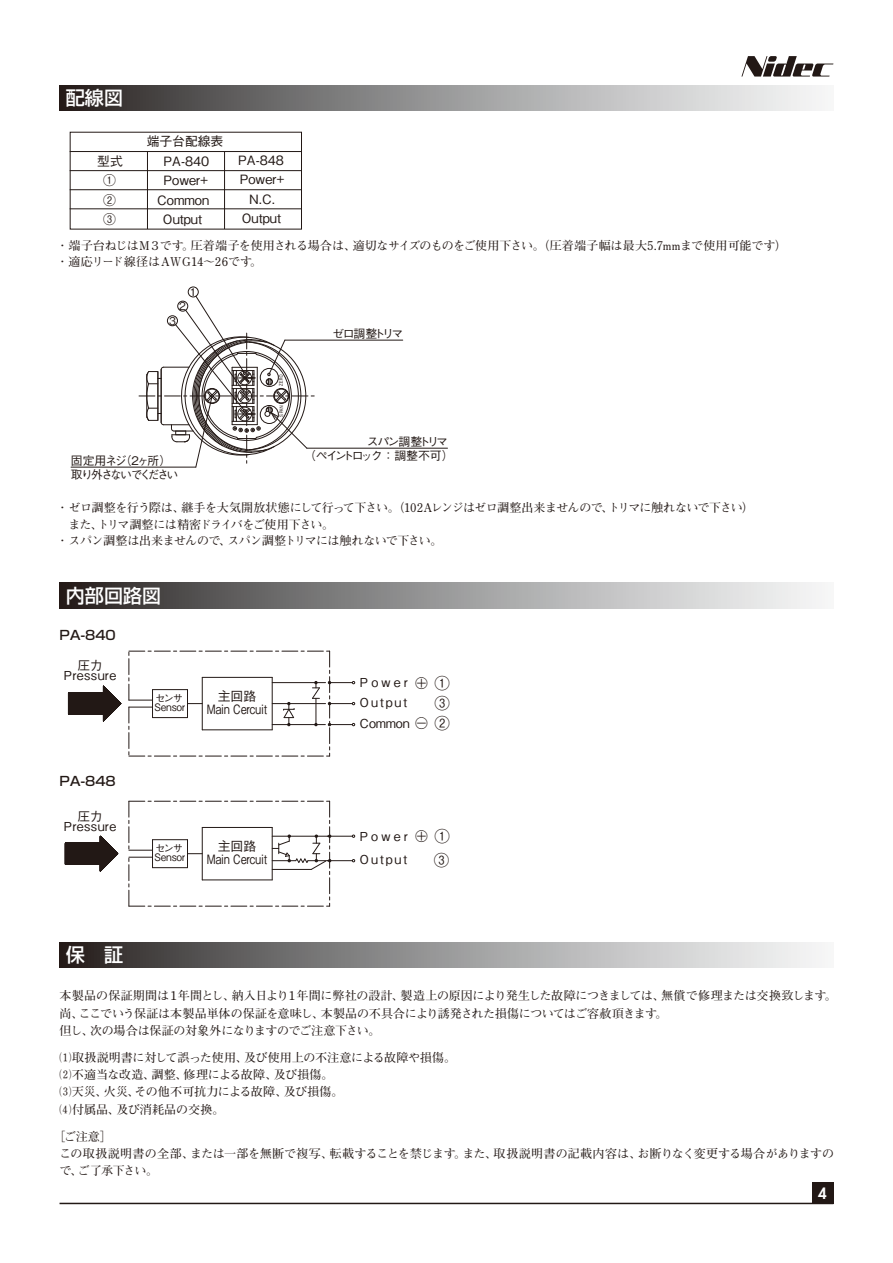
<style>
.page{position:relative;width:893px;height:1263px;background:#fff}
.page>*{position:absolute;margin:0;border:0;box-sizing:border-box;transform-origin:0 0}
.t1{font:500 19.05px "Shin Go Pr 5";color:#fff}
.t2{font:500 15.45px "Gothic BBB Pr 5";color:#221815}
.t3{font:800 15px "Futura";color:#fff}
.t4{font:500 12.9px "Gothic BBB Pr 5";color:#221815}
.t5{font:500 12.9px/13.5px "Gothic BBB Pr 5";letter-spacing:-.565em;color:#221815;text-align:center}
.t6{font:500 12.9px "Shin Go Pr 5";color:#221815;scale:1.05 1}
.t7{font:500 12.9px "Gothic BBB Pr 5";letter-spacing:-.565em;color:#221815;scale:.8 1}
.t8{font:500 12.3px "Gothic BBB Pr 5";letter-spacing:-.405em;color:#221815}
.t9{font:500 12.3px/9.9px "Gothic BBB Pr 5";letter-spacing:-.46em;color:#221815;text-align:center}
.t10{font:500 12.3px/19.8px "Gothic BBB Pr 5";letter-spacing:-.285em;color:#221815}
.t11{font:700 12px/17.2px "Futo Min A101 Pr 5";letter-spacing:-.025em;color:#221815}
.t12{font:700 12px/16.5px "Futo Min A101 Pr 5";letter-spacing:-.045em;color:#221815}
.t13{font:700 12px/17.2px "Futo Min A101 Pr 5";color:#221815}
.t14{font:700 12px/17.2px "Futo Min A101 Pr 5";letter-spacing:-.005em;color:#221815}
.t15{font:500 11.85px/14.5px "Gothic BBB Pr 5";letter-spacing:-.155em;color:#221815}
.t16{font:500 10.8px "Gothic BBB Pr 5";color:#221815}
.t17{font:500 10.35px/8.7px "Gothic BBB Pr 5";letter-spacing:-.445em;color:#221815}
.t18{font:500 4.8px "Gothic BBB Pr 5";letter-spacing:-.275em;color:#221815;scale:.85 1}
.s1{font-size:15.45px}
</style>
<div class="page">
<svg style="left:60px;top:583px;width:762px;height:25px;background:#949393"></svg>
<svg style="left:60px;top:942px;width:762px;height:26px;background:#949393"></svg>
<hr style="left:70px;top:151px;width:231px;height:1px;background:#221815">
<hr style="left:70px;top:170px;width:231px;height:1px;background:#221815">
<hr style="left:70px;top:189px;width:231px;height:1px;background:#221815">
<hr style="left:70px;top:209px;width:231px;height:1px;background:#221815">
<hr style="left:147px;top:151px;width:1px;height:78px;background:#221815">
<hr style="left:224px;top:151px;width:1px;height:78px;background:#221815">
<hr style="left:285px;top:340px;width:118px;height:1px;background:#231916">
<hr style="left:307px;top:448px;width:140px;height:1px;background:#231916">
<div style="left:188px;top:287px;width:10px;height:10px;border:1px solid #231916;border-radius:50%"></div>
<svg style="left:139px;top:296px;width:175px;height:172px"></svg>
<hr style="left:71px;top:467px;width:125px;height:1px;background:#231916">
<svg style="left:68px;top:685px;width:53px;height:37px"></svg>
<svg style="left:65px;top:836px;width:53px;height:36px"></svg>
<svg style="left:129px;top:651px;width:226px;height:106px"></svg>
<svg style="left:129px;top:801px;width:226px;height:106px"></svg>
<svg style="left:60px;top:85px;width:762px;height:26px;background:#949393"></svg>
<hr style="left:60px;top:1203px;width:773px;height:1px;background:#221815">
<div style="left:812px;top:1182px;width:21px;height:21px;background:#221815"></div>
<svg style="left:741px;top:56px;width:92px;height:21px"></svg>
<h1 class="t1" style="left:66px;top:82px;width:59px">配線図</h1>
<p class="t4" style="left:147px;top:131px;width:78px">端子台配線表</p>
<p class="t4" style="left:97px;top:150px;width:27px">型式</p>
<p class="t4" style="left:164px;top:150px;width:47px">PA-840</p>
<p class="t4" style="left:238px;top:150px;width:47px">PA-848</p>
<p class="t4" style="left:103px;top:170px;width:14px">①</p>
<p class="t4" style="left:163px;top:170px;width:46px">Power+</p>
<p class="t4" style="left:240px;top:169px;width:46px">Power+</p>
<p class="t4" style="left:103px;top:189px;width:14px">②</p>
<p class="t4" style="left:157px;top:189px;width:54px">Common</p>
<p class="t4" style="left:249px;top:189px;width:28px">N.C.</p>
<p class="t4" style="left:103px;top:209px;width:14px">③</p>
<p class="t4" style="left:163px;top:209px;width:41px">Output</p>
<p class="t4" style="left:242px;top:208px;width:41px">Output</p>
<p class="t11" style="left:57px;top:236px;width:732px;line-height:16.5px">・端子台ねじはＭ３です。圧着端子を使用される場合は、適切なサイズのものをご使用下さい。（圧着端子幅は最大5.7mmまで使用可能です）・適応リード線径はＡＷＧ14～26です。</p>
<p class="t16" style="left:190px;top:283px;width:8px">1</p>
<p class="t16" style="left:179px;top:297px;width:8px">2</p>
<p class="t16" style="left:169px;top:312px;width:8px">3</p>
<p class="t15" style="left:71px;top:452px;width:109px">固定用ネジ（2ヶ所）取り外さないでください</p>
<p class="t18" style="left:277px;top:386px;width:15px;rotate:-90deg">ZＥＲＯ</p>
<p class="t18" style="left:277px;top:417px;width:16px;rotate:-90deg">SＰＡＮ</p>
<p class="t15" style="left:332px;top:325px;width:73px">ゼロ調整トリマ</p>
<p class="t15" style="left:304px;top:433px;width:151px;text-indent:63px">スパン調整トリマ（ペイントロック：調整不可）</p>
<p class="t12" style="left:57px;top:498px;width:699px">・ゼロ調整を行う際は、継手を大気開放状態にして行って下さい。（102Aレンジはゼロ調整出来ませんので、トリマに触れないで下さい）　また、トリマ調整には精密ドライバをご使用下さい。<br>・スパン調整は出来ませんので、スパン調整トリマには触れないで下さい。</p>
<h1 class="t1" style="left:66px;top:580px;width:97px">内部回路図</h1>
<p class="t6" style="left:60px;top:624px;width:55px">PA-840</p>
<p class="t9" style="left:62px;top:659px;width:59px">圧力<br>Ｐｒｅｓｓｕｒｅ</p>
<p class="t6" style="left:60px;top:771px;width:55px">PA-848</p>
<p class="t8" style="left:78px;top:806px;width:26px">圧力</p>
<p class="t9" style="left:62px;top:820px;width:59px">Ｐｒｅｓｓｕｒｅ</p>
<h1 class="t1" style="left:66px;top:939px;width:59px">保　証</h1>
<p class="t17" style="left:153px;top:693px;width:37px">センサ<br>Ｓｅｎｓｏｒ</p>
<p class="t5" style="left:206px;top:688px;width:66px">主回路<br>Ｍａｉｎ Ｃｅｒｃｕｉｔ</p>
<p class="t10" style="left:358px;top:672px;width:94px">Ｐｏｗｅｒ <span class="s1">⊕ ①<br></span>Ｏｕｔｐｕｔ</p>
<p class="t2" style="left:434px;top:690px;width:17px">③</p>
<p class="t8" style="left:358px;top:713px;width:93px">Ｃｏｍｍｏｎ <span class="s1">⊖ ②</span></p>
<p class="t8" style="left:358px;top:826px;width:94px">Ｐｏｗｅｒ <span class="s1">⊕ ①</span></p>
<p class="t17" style="left:153px;top:843px;width:37px">センサ<br>Ｓｅｎｓｏｒ</p>
<p class="t4" style="left:218px;top:835px;width:40px">主回路</p>
<p class="t7" style="left:206px;top:849px;width:82px">Ｍａｉｎ Ｃｅｒｃｕｉｔ</p>
<p class="t8" style="left:358px;top:850px;width:93px">Ｏｕｔｐｕｔ　　<span class="s1">③</span></p>
<p class="t11" style="left:60px;top:986px;width:779px">本製品の保証期間は１年間とし、納入日より１年間に弊社の設計、製造上の原因により発生した故障につきましては、無償で修理または交換致します。尚、ここでいう保証は本製品単体の保証を意味し、本製品の不具合により誘発された損傷についてはご容赦頂きます。<br>但し、次の場合は保証の対象外になりますのでご注意下さい。</p>
<p class="t13" style="left:60px;top:1048px;width:398px">⑴取扱説明書に対して誤った使用、及び使用上の不注意による故障や損傷。<br>⑵不適当な改造、調整、修理による故障、及び損傷。<br>⑶天災、火災、その他不可抗力による故障、及び損傷。<br>⑷付属品、及び消耗品の交換。</p>
<p class="t14" style="left:60px;top:1126px;width:776px;text-indent:-6px">［ご注意］<br>この取扱説明書の全部、または一部を無断で複写、転載することを禁じます。また、取扱説明書の記載内容は、お断りなく変更する場合がありますので、ご了承下さい。</p>
<p class="t3" style="left:818px;top:1183px;width:10px">4</p>
</div>
